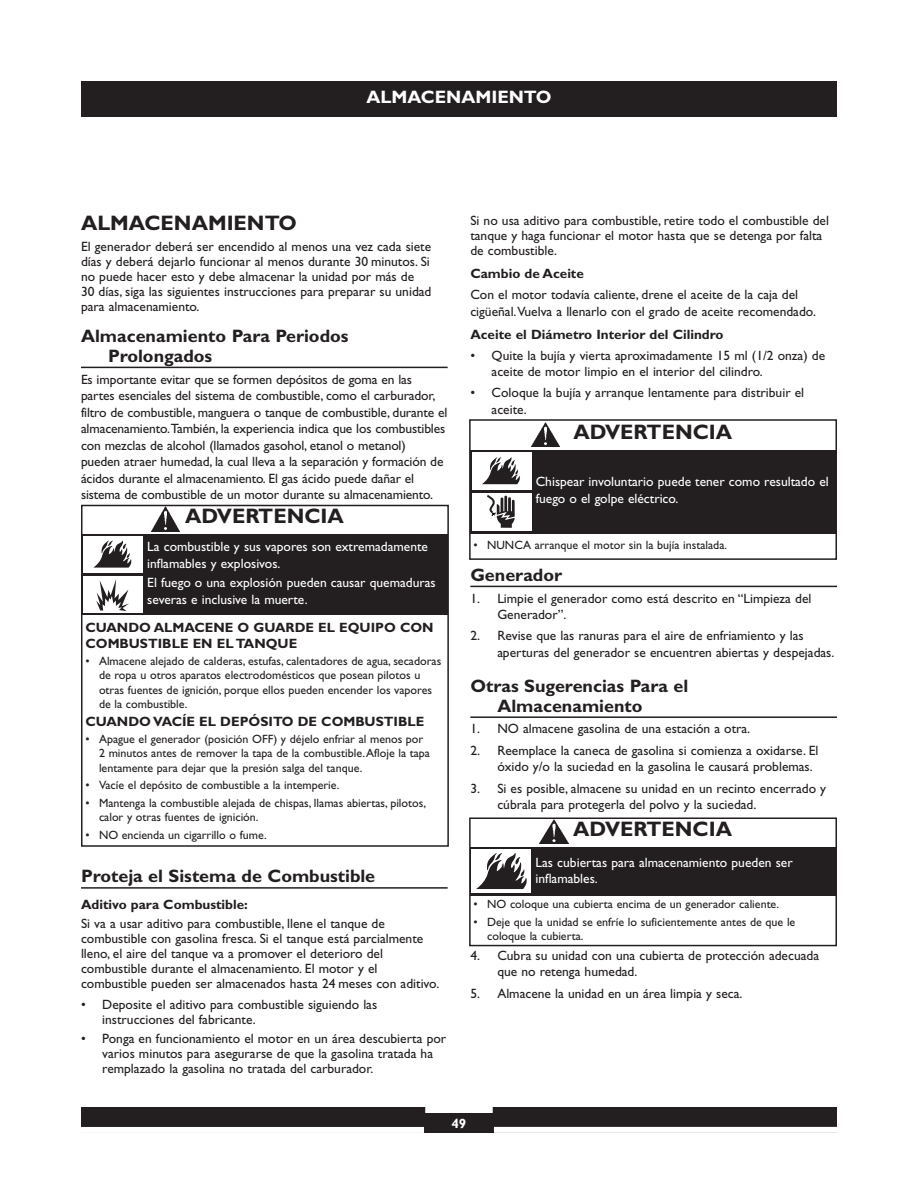
<style>
.page{position:relative;width:918px;height:1188px;background:#fff}
.page>*{position:absolute;margin:0;border:0;box-sizing:border-box;transform-origin:0 0}
.t1{font:700 21px "Gill Sans";color:#231f20}
.t2{font:700 18px/19.5px "Gill Sans";color:#231f20}
.t3{font:700 18px "Gill Sans";color:#fff}
.t4{font:13.5px/15px "Gill Sans";color:#231f20}
.t5{font:13.5px/16.5px "Gill Sans";color:#fff}
.t6{font:700 13.5px/16.5px "Gill Sans";color:#231f20}
.t7{font:700 13.5px "Gill Sans";color:#fff}
.t8{font:12px/14.4px "Gill Sans";color:#231f20}
</style>
<div class="page">
<div style="left:81px;top:1107px;width:756px;height:26px;background:#231f20"></div>
<div style="left:425px;top:1107px;width:68px;height:6px;background:#fff"></div>
<div style="left:494px;top:1127px;width:343px;height:6px;background:#fff"></div>
<div style="left:81px;top:1127px;width:343px;height:6px;background:#fff"></div>
<hr style="left:81px;top:367px;width:367px;height:1px;background:#231f20">
<hr style="left:81px;top:887px;width:367px;height:2px;background:#231f20">
<hr style="left:470px;top:586px;width:367px;height:1px;background:#231f20">
<hr style="left:470px;top:716px;width:367px;height:2px;background:#231f20">
<div style="left:469px;top:818px;width:368px;height:128px;border:2px solid #231f20"></div>
<div style="left:470px;top:847px;width:366px;height:49px;background:#231f20"></div>
<img style="left:540px;top:819px;width:28px;height:25px">
<div style="left:472px;top:849px;width:59px;height:44px;background:#fff"></div>
<svg style="left:476px;top:853px;width:51px;height:36px"></svg>
<div style="left:81px;top:505px;width:368px;height:342px;border:2px solid #231f20"></div>
<div style="left:82px;top:534px;width:366px;height:81px;background:#231f20"></div>
<img style="left:152px;top:506px;width:28px;height:25px">
<div style="left:83px;top:536px;width:60px;height:37px;background:#fff"></div>
<svg style="left:93px;top:540px;width:38px;height:28px"></svg>
<div style="left:83px;top:576px;width:60px;height:36px;background:#fff"></div>
<svg style="left:96px;top:579px;width:33px;height:32px"></svg>
<div style="left:469px;top:419px;width:368px;height:141px;border:2px solid #231f20"></div>
<div style="left:470px;top:450px;width:366px;height:83px;background:#231f20"></div>
<div style="left:472px;top:452px;width:59px;height:38px;background:#fff"></div>
<svg style="left:482px;top:457px;width:38px;height:27px"></svg>
<div style="left:472px;top:493px;width:59px;height:38px;background:#fff"></div>
<svg style="left:487px;top:495px;width:28px;height:33px"></svg>
<img style="left:531px;top:422px;width:28px;height:25px">
<div style="left:81px;top:81px;width:756px;height:36px;background:#231f20"></div>
<h2 class="t3" style="left:367px;top:91px;width:186px">ALMACENAMIENTO</h2>
<h1 class="t1" style="left:81px;top:216px;width:217px">ALMACENAMIENTO</h1>
<p class="t4" style="left:81px;top:240px;width:352px">El generador deberá ser encendido al menos una vez cada siete días y deberá dejarlo funcionar al menos durante 30 minutos. Si no puede hacer esto y debe almacenar la unidad por más de<br>30 días, siga las siguientes instrucciones para preparar su unidad para almacenamiento.</p>
<h2 class="t2" style="left:108px;top:328px;width:242px;text-indent:-27px">Almacenamiento Para Periodos<br>Prolongados</h2>
<p class="t4" style="left:81px;top:372px;width:368px;line-height:16.5px">Es importante evitar que se formen depósitos de goma en las partes esenciales del sistema de combustible, como el carburador, filtro de combustible, manguera o tanque de combustible, durante el almacenamiento.También, la experiencia indica que los combustibles con mezclas de alcohol (llamados gasohol, etanol o metanol) pueden atraer humedad, la cual lleva a la separación y formación de ácidos durante el almacenamiento. El gas ácido puede dañar el sistema de combustible de un motor durante su almacenamiento.</p>
<h1 class="t1" style="left:185px;top:509px;width:160px">ADVERTENCIA</h1>
<p class="t5" style="left:147px;top:540px;width:282px">La combustible y sus vapores son extremadamente inflamables y explosivos.</p>
<p class="t5" style="left:147px;top:576px;width:290px">El fuego o una explosión pueden causar quemaduras severas e inclusive la muerte.</p>
<p class="t6" style="left:86px;top:620px;width:350px">CUANDO ALMACENE O GUARDE EL EQUIPO CON<br>COMBUSTIBLE EN EL TANQUE</p>
<p class="t8" style="left:99px;top:655px;width:344px;text-indent:-14px">• Almacene alejado de calderas, estufas, calentadores de agua, secadoras de ropa u otros aparatos electrodomésticos que posean pilotos u otras fuentes de ignición, porque ellos pueden encender los vapores de la combustible.</p>
<p class="t6" style="left:86px;top:715px;width:340px">CUANDO VACÍE EL DEPÓSITO DE COMBUSTIBLE</p>
<p class="t8" style="left:99px;top:733px;width:333px;text-indent:-14px">• Apague el generador (posición OFF) y déjelo enfriar al menos por<br>2 minutos antes de remover la tapa de la combustible.Afloje la tapa lentamente para dejar que la presión salga del tanque.</p>
<p class="t8" style="left:86px;top:779px;width:256px">• Vacíe el depósito de combustible a la intemperie.</p>
<p class="t8" style="left:99px;top:797px;width:329px;text-indent:-14px">• Mantenga la combustible alejada de chispas, llamas abiertas, pilotos, calor y otras fuentes de ignición.</p>
<p class="t8" style="left:86px;top:829px;width:183px">• NO encienda un cigarrillo o fume.</p>
<h2 class="t2" style="left:81px;top:868px;width:296px">Proteja el Sistema de Combustible</h2>
<p class="t6" style="left:81px;top:898px;width:168px">Aditivo para Combustible:</p>
<p class="t4" style="left:81px;top:918px;width:360px">Si va a usar aditivo para combustible, llene el tanque de combustible con gasolina fresca. Si el tanque está parcialmente lleno, el aire del tanque va a promover el deterioro del combustible durante el almacenamiento. El motor y el combustible pueden ser almacenados hasta 24 meses con aditivo.</p>
<p class="t4" style="left:102px;top:998px;width:277px;text-indent:-21px">• Deposite el aditivo para combustible siguiendo las instrucciones del fabricante.</p>
<p class="t4" style="left:102px;top:1033px;width:345px;text-indent:-21px">• Ponga en funcionamiento el motor en un área descubierta por varios minutos para asegurarse de que la gasolina tratada ha remplazado la gasolina no tratada del carburador.</p>
<p class="t4" style="left:470px;top:215px;width:360px">Si no usa aditivo para combustible, retire todo el combustible del tanque y haga funcionar el motor hasta que se detenga por falta de combustible.</p>
<p class="t6" style="left:470px;top:267px;width:115px">Cambio de Aceite</p>
<p class="t4" style="left:470px;top:288px;width:347px;line-height:16.5px">Con el motor todavía caliente, drene el aceite de la caja del cigüeñal.Vuelva a llenarlo con el grado de aceite recomendado.</p>
<p class="t6" style="left:470px;top:327px;width:255px">Aceite el Diámetro Interior del Cilindro</p>
<p class="t4" style="left:492px;top:348px;width:335px;line-height:16.5px;text-indent:-21px">• Quite la bujía y vierta aproximadamente 15 ml (1/2 onza) de aceite de motor limpio en el interior del cilindro.</p>
<p class="t4" style="left:492px;top:386px;width:314px;line-height:16.5px;text-indent:-21px">• Coloque la bujía y arranque lentamente para distribuir el aceite.</p>
<h1 class="t1" style="left:573px;top:425px;width:160px">ADVERTENCIA</h1>
<p class="t5" style="left:536px;top:475px;width:295px">Chispear involuntario puede tener como resultado el fuego o el golpe eléctrico.</p>
<p class="t8" style="left:474px;top:539px;width:255px">• NUNCA arranque el motor sin la bujía instalada.</p>
<h2 class="t2" style="left:470px;top:567px;width:93px">Generador</h2>
<p class="t4" style="left:497px;top:591px;width:316px;line-height:16.2px;text-indent:-27px">1. Limpie el generador como está descrito en “Limpieza del<br>Generador”.</p>
<p class="t4" style="left:497px;top:629px;width:339px;line-height:16.2px;text-indent:-27px">2. Revise que las ranuras para el aire de enfriamiento y las aperturas del generador se encuentren abiertas y despejadas.</p>
<h2 class="t2" style="left:497px;top:678px;width:193px;text-indent:-27px">Otras Sugerencias Para el<br>Almacenamiento</h2>
<p class="t4" style="left:470px;top:723px;width:281px">1. NO almacene gasolina de una estación a otra.</p>
<p class="t4" style="left:497px;top:744px;width:323px;line-height:16.2px;text-indent:-27px">2. Reemplace la caneca de gasolina si comienza a oxidarse. El óxido y/o la suciedad en la gasolina le causará problemas.</p>
<p class="t4" style="left:497px;top:782px;width:330px;line-height:16.2px;text-indent:-27px">3. Si es posible, almacene su unidad en un recinto encerrado y cúbrala para protegerla del polvo y la suciedad.</p>
<h1 class="t1" style="left:573px;top:822px;width:160px">ADVERTENCIA</h1>
<p class="t5" style="left:536px;top:855px;width:259px">Las cubiertas para almacenamiento pueden ser inflamables.</p>
<p class="t8" style="left:474px;top:898px;width:307px">• NO coloque una cubierta encima de un generador caliente.</p>
<p class="t8" style="left:487px;top:916px;width:310px;text-indent:-14px">• Deje que la unidad se enfríe lo suficientemente antes de que le coloque la cubierta.</p>
<p class="t4" style="left:497px;top:949px;width:323px;line-height:16.2px;text-indent:-27px">4. Cubra su unidad con una cubierta de protección adecuada que no retenga humedad.</p>
<p class="t4" style="left:470px;top:987px;width:274px">5. Almacene la unidad en un área limpia y seca.</p>
<p class="t7" style="left:452px;top:1119px;width:16px">49</p>
</div>
